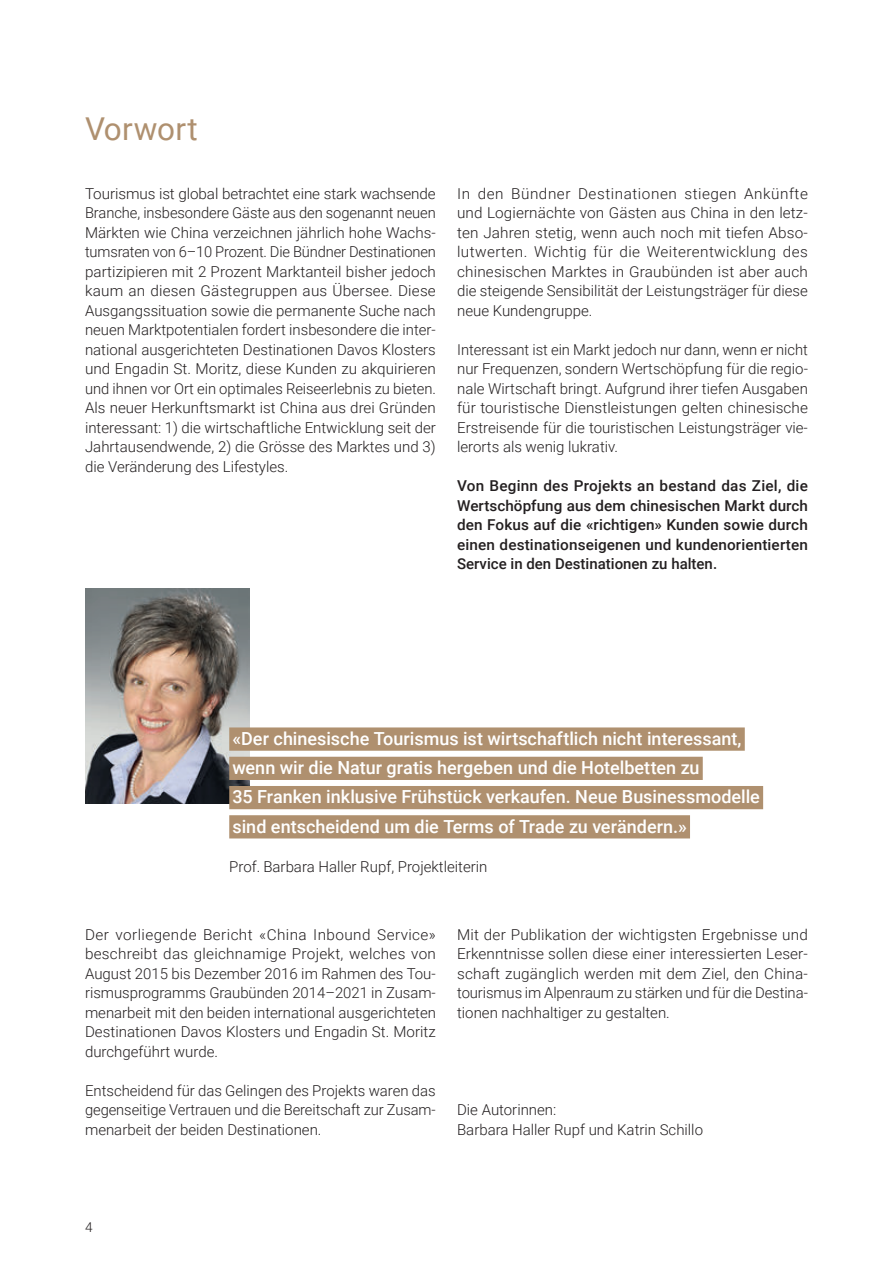
<style>
.page{position:relative;width:893px;height:1263px;background:#fff}
.page>*{position:absolute;margin:0;border:0;box-sizing:border-box;transform-origin:0 0}
.t1{font:31.5px "Roboto";letter-spacing:.005em;color:#af906f}
.t2{font:500 18px/29.2px "Roboto";color:#fff}
.t3{font:300 15px/19.5px "Roboto";color:#231f20;text-align:justify}
.t4{font:500 15px/19.5px "Roboto";color:#231f20;text-align:justify}
.t5{font:300 13.5px "Roboto";color:#231f20}
</style>
<div class="page">
<img style="left:85px;top:589px;width:165px;height:214px">
<div style="left:229px;top:727px;width:516px;height:24px;background:#af906f"></div>
<div style="left:229px;top:757px;width:474px;height:23px;background:#af906f"></div>
<div style="left:229px;top:786px;width:534px;height:23px;background:#af906f"></div>
<div style="left:229px;top:815px;width:461px;height:23px;background:#af906f"></div>
<h1 class="t1" style="left:85px;top:107px;width:114px">Vorwort</h1>
<p class="t3" style="left:85px;top:183px;width:352px">Tourismus ist global betrachtet eine stark wachsende Branche, insbesondere Gäste aus den sogenannt neuen Märkten wie China verzeichnen jährlich hohe Wachs&shy;tumsraten von 6–10 Prozent. Die Bündner Destinationen partizipieren mit 2 Prozent Marktanteil bisher jedoch kaum an diesen Gästegruppen aus Übersee. Diese Ausgangssituation sowie die permanente Suche nach neuen Marktpotentialen fordert insbesondere die inter&shy;national ausgerichteten Destinationen Davos Klosters und Engadin St. Moritz, diese Kunden zu akquirieren und ihnen vor Ort ein optimales Reiseerlebnis zu bieten.<br>Als neuer Herkunftsmarkt ist China aus drei Gründen interessant: 1) die wirtschaftliche Entwicklung seit der Jahrtausendwende, 2) die Grösse des Marktes und 3) die Veränderung des Lifestyles.</p>
<p class="t3" style="left:457px;top:183px;width:352px">In den Bündner Destinationen stiegen Ankünfte und Logiernächte von Gästen aus China in den letz&shy;ten Jahren stetig, wenn auch noch mit tiefen Abso&shy;lutwerten. Wichtig für die Weiterentwicklung des chinesischen Marktes in Graubünden ist aber auch die steigende Sensibilität der Leistungsträger für diese neue Kundengruppe.</p>
<p class="t3" style="left:457px;top:339px;width:352px">Interessant ist ein Markt jedoch nur dann, wenn er nicht nur Frequenzen, sondern Wertschöpfung für die regio&shy;nale Wirtschaft bringt. Aufgrund ihrer tiefen Ausgaben für touristische Dienstleistungen gelten chinesische Erstreisende für die touristischen Leistungsträger vie&shy;lerorts als wenig lukrativ.</p>
<p class="t4" style="left:457px;top:476px;width:352px">Von Beginn des Projekts an bestand das Ziel, die Wertschöpfung aus dem chinesischen Markt durch den Fokus auf die «richtigen» Kunden sowie durch einen destinationseigenen und kundenorientierten Service in den Destinationen zu halten.</p>
<p class="t2" style="left:232px;top:723px;width:529px">«Der chinesische Tourismus ist wirtschaftlich nicht interessant, wenn wir die Natur gratis hergeben und die Hotelbetten zu<br>35 Franken inklusive Frühstück verkaufen. Neue Businessmodelle sind entscheidend um die Terms of Trade zu verändern.»</p>
<p class="t3" style="left:229px;top:856px;width:260px">Prof. Barbara Haller Rupf, Projektleiterin</p>
<p class="t3" style="left:85px;top:924px;width:352px">Der vorliegende Bericht «China Inbound Service» beschreibt das gleichnamige Projekt, welches von August 2015 bis Dezember 2016 im Rahmen des Tou&shy;rismusprogramms Graubünden 2014–2021 in Zusam&shy;menarbeit mit den beiden international ausgerichteten Destinationen Davos Klosters und Engadin St. Moritz durchgeführt wurde.</p>
<p class="t3" style="left:85px;top:1080px;width:352px">Entscheidend für das Gelingen des Projekts waren das gegenseitige Vertrauen und die Bereitschaft zur Zusam&shy;menarbeit der beiden Destinationen.</p>
<p class="t3" style="left:457px;top:924px;width:352px">Mit der Publikation der wichtigsten Ergebnisse und Erkenntnisse sollen diese einer interessierten Leser&shy;schaft zugänglich werden mit dem Ziel, den China&shy;tourismus im Alpenraum zu stärken und für die Destina&shy;tionen nachhaltiger zu gestalten.</p>
<p class="t3" style="left:457px;top:1100px;width:247px">Die Autorinnen:<br>Barbara Haller Rupf und Katrin Schillo</p>
<p class="t5" style="left:85px;top:1218px;width:9px">4</p>
</div>
